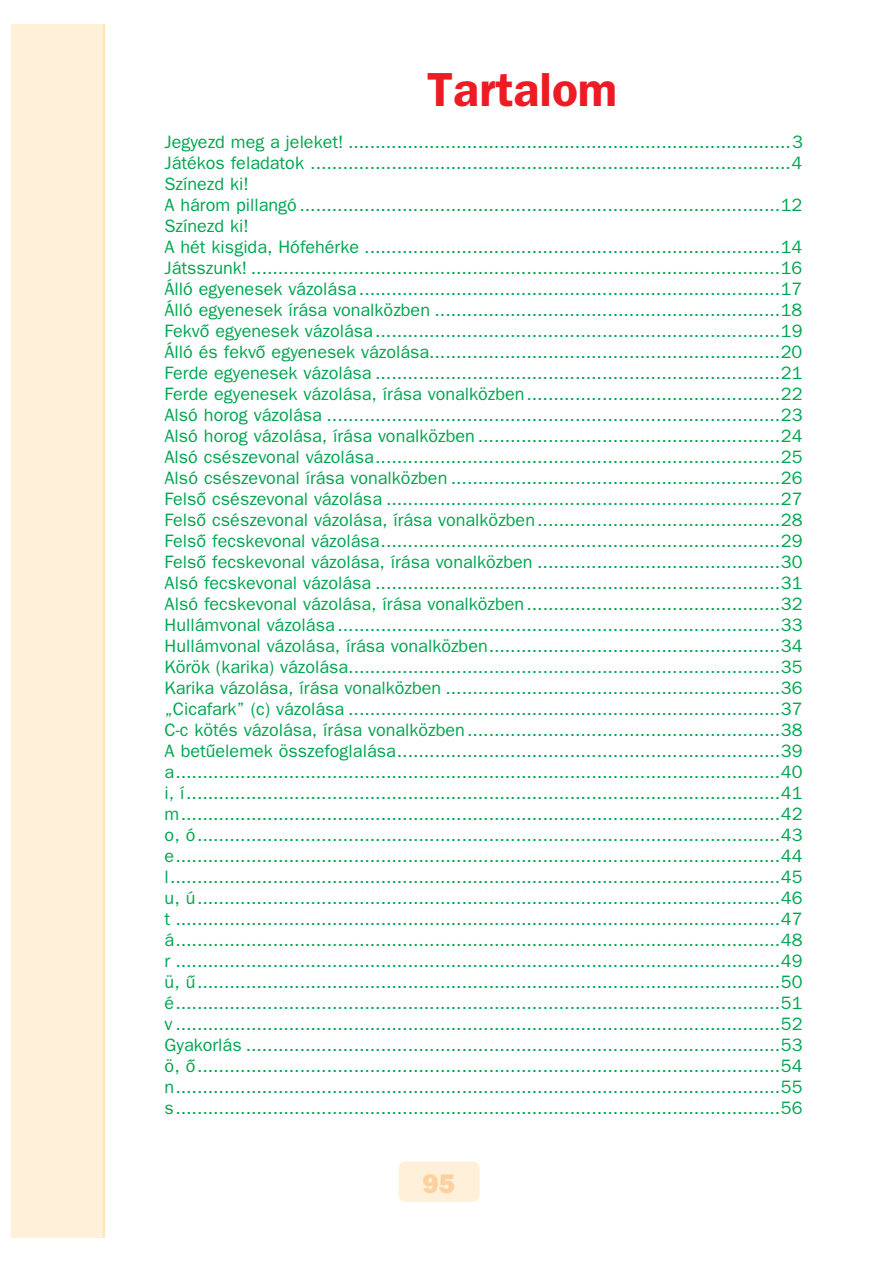
<style>
.page{position:relative;width:893px;height:1263px;background:#fff}
.page>*{position:absolute;margin:0;border:0;box-sizing:border-box;transform-origin:0 0}
.t1{font:48px "Frank Got Dem H";color:#ed1c24}
.t2{font:27px "Frank Got Hea H";color:#fed09e}
.t3{font:18px/21px "Frank Got Boo H";color:#00a650}
</style>
<div class="page">
<div style="left:398px;top:1161px;width:82px;height:41px;background:#fff0d9;border-radius:6px"></div>
<div style="left:11px;top:25px;width:94px;height:1213px;background:#fff0d9"></div>
<hr style="left:104px;top:25px;width:1px;height:1213px;background:#ffe4b8">
<h1 class="t1" style="left:427px;top:61px;width:192px">Tartalom</h1>
<p class="t3" style="left:164px;top:133px;width:640px">Jegyezd meg a jeleket! ..................................................................................3<br>Játékos feladatok .........................................................................................4<br>Színezd ki!<br>A három pillangó .........................................................................................12<br>Színezd ki!<br>A hét kisgida, Hófehérke .............................................................................14<br>Játsszunk! ..................................................................................................16<br>Álló egyenesek vázolása ..............................................................................17<br>Álló egyenesek írása vonalközben ................................................................18<br>Fekvô egyenesek vázolása ...........................................................................19<br>Álló és fekvô egyenesek vázolása.................................................................20<br>Ferde egyenesek vázolása ...........................................................................21<br>Ferde egyenesek vázolása, írása vonalközben ...............................................22<br>Alsó horog vázolása ....................................................................................23<br>Alsó horog vázolása, írása vonalközben ........................................................24<br>Alsó csészevonal vázolása ...........................................................................25<br>Alsó csészevonal írása vonalközben .............................................................26<br>Felsô csészevonal vázolása .........................................................................27<br>Felsô csészevonal vázolása, írása vonalközben .............................................28<br>Felsô fecskevonal vázolása ..........................................................................29<br>Felsô fecskevonal vázolása, írása vonalközben .............................................30<br>Alsó fecskevonal vázolása ...........................................................................31<br>Alsó fecskevonal vázolása, írása vonalközben ...............................................32<br>Hullámvonal vázolása ..................................................................................33<br>Hullámvonal vázolása, írása vonalközben ......................................................34<br>Körök (karika) vázolása................................................................................35<br>Karika vázolása, írása vonalközben ..............................................................36 „Cicafark” (c) vázolása ................................................................................37<br>C-c kötés vázolása, írása vonalközben ..........................................................38<br>A betûelemek összefoglalása .......................................................................39 a ................................................................................................................40 i, í ..............................................................................................................41 m ...............................................................................................................42 o, ó ............................................................................................................43 e ................................................................................................................44 l .................................................................................................................45 u, ú ............................................................................................................46 t ................................................................................................................47 á ................................................................................................................48 r ................................................................................................................49 ü, û ............................................................................................................50 é ................................................................................................................51 v ................................................................................................................52<br>Gyakorlás ...................................................................................................53 ö, ô ............................................................................................................54 n ................................................................................................................55 s ................................................................................................................56</p>
<h2 class="t2" style="left:423px;top:1168px;width:34px">95</h2>
</div>
